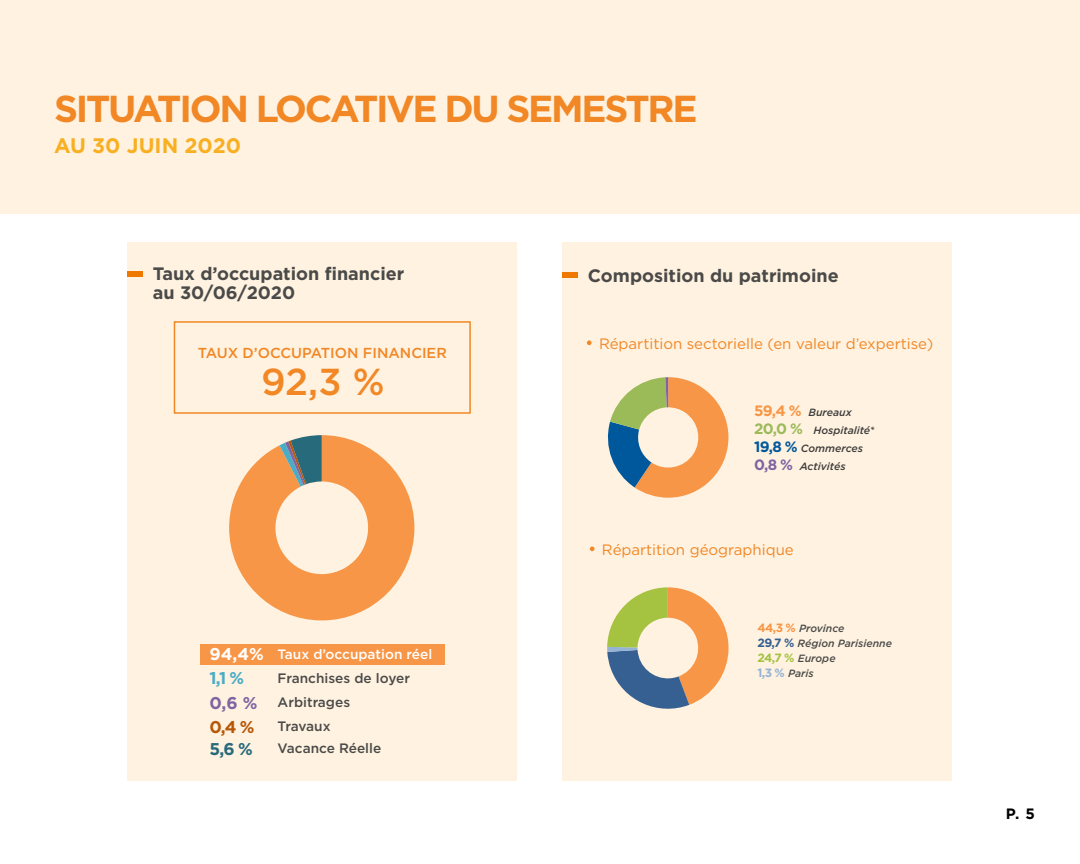
<style>
.page{position:relative;width:1080px;height:864px;background:#fff}
.page>*{position:absolute;margin:0;border:0;box-sizing:border-box;transform-origin:0 0}
.t1{font:700 37.5px "Gotham";letter-spacing:-.06em;color:#f18725}
.t2{font:500 37.5px "Gotham";color:#f18725}
.t3{font:700 21px "Gotham";color:#f9af22}
.t4{font:700 18px/19.5px "Gotham";color:#4a4a49}
.t5{font:700 17.1px "Gotham";color:#4bacc6}
.t6{font:700 17.1px "Gotham";color:#b65708}
.t7{font:700 17.1px "Gotham";color:#276a7c}
.t8{font:15px "Gotham";color:#f18725}
.t9{font:700 15px "Gotham";color:#000}
.t10{font:500 14.4px "Gotham";color:#f18725}
.t11{font:500 13.65px/24.2px "Gotham";color:#4a4a49}
.t12{font:500 13.65px "Gotham";color:#fff}
.t13{font:500 13.65px "Gotham";letter-spacing:-.02em;color:#4a4a49}
.t14{font:italic 500 10.5px/18px "Gotham";color:#3c3c3b}
.t15{font:italic 500 10.5px/15px "Gotham";color:#4a4a49}
.s1{font-weight:700;font-size:17.1px}
.s2{font-weight:700;font-size:17.1px;color:#8064a2}
.s3{font-weight:700;font-style:normal;font-size:15px;color:#f79646}
.s4{font-weight:700;font-style:normal;font-size:15px;color:#9bbb59}
.s5{font-weight:700;font-style:normal;font-size:15px;color:#00589c}
.s6{font-weight:700;font-style:normal;font-size:15px;color:#8064a2}
.s7{font-weight:700;font-style:normal;font-size:12px;color:#f79646}
.s8{font-weight:700;font-style:normal;font-size:12px;color:#376092}
.s9{font-weight:700;font-style:normal;font-size:12px;color:#a5c341}
.s10{font-weight:700;font-style:normal;font-size:12px;color:#95b3d7}
</style>
<div class="page">
<div style="left:0;top:0;width:1080px;height:214px;background:#fff2e0"></div>
<div style="left:128px;top:243px;width:390px;height:538px;background:#fff2e0"></div>
<div style="left:128px;top:271px;width:15px;height:5px;background:#ef7900"></div>
<div style="left:174px;top:321px;width:297px;height:93px;border:2px solid #f18725"></div>
<div style="left:200px;top:644px;width:245px;height:20px;background:#f79646"></div>
<div style="left:562px;top:243px;width:390px;height:538px;background:#fff2e0"></div>
<div style="left:562px;top:272px;width:16px;height:5px;background:#ef7900"></div>
<svg style="left:587px;top:340px;width:5px;height:5px"></svg>
<svg style="left:590px;top:547px;width:5px;height:4px"></svg>
<svg style="left:229px;top:435px;width:186px;height:186px"></svg>
<svg style="left:608px;top:377px;width:120px;height:121px"></svg>
<svg style="left:607px;top:587px;width:122px;height:122px"></svg>
<h1 class="t1" style="left:54px;top:84px;width:645px">SITUATION LOCATIVE DU SEMESTRE</h1>
<h2 class="t3" style="left:54px;top:132px;width:189px">AU 30 JUIN 2020</h2>
<p class="t4" style="left:153px;top:264px;width:253px">Taux d’occupation financier au 30/06/2020</p>
<p class="t10" style="left:198px;top:343px;width:251px">TAUX D’OCCUPATION FINANCIER</p>
<h1 class="t2" style="left:261px;top:357px;width:125px">92,3 %</h1>
<p class="t12" style="left:210px;top:645px;width:224px"><span class="s1">94,4%</span> Taux d’occupation réel</p>
<p class="t5" style="left:210px;top:667px;width:36px">1,1 %</p>
<p class="t11" style="left:210px;top:666px;width:202px;text-indent:68px">Franchises de loyer<br><span class="s2">0,6 %</span> Arbitrages</p>
<p class="t6" style="left:210px;top:715px;width:47px">0,4 %</p>
<p class="t13" style="left:278px;top:718px;width:55px">Travaux</p>
<p class="t7" style="left:210px;top:737px;width:45px">5,6 %</p>
<p class="t11" style="left:278px;top:736px;width:105px">Vacance Réelle</p>
<p class="t4" style="left:588px;top:266px;width:252px">Composition du patrimoine</p>
<p class="t8" style="left:599px;top:334px;width:336px">Répartition sectorielle (en valeur d’expertise)</p>
<p class="t14" style="left:754px;top:403px;width:122px"><span class="s3">59,4 %</span> Bureaux<br><span class="s4">20,0 %</span> Hospitalité*<br><span class="s5">19,8 %</span> Commerces<br><span class="s6">0,8 %</span> Activités</p>
<p class="t8" style="left:602px;top:541px;width:193px">Répartition géographique</p>
<p class="t15" style="left:757px;top:620px;width:136px"><span class="s7">44,3 %</span> Province<br><span class="s8">29,7 %</span> Région Parisienne<br><span class="s9">24,7 %</span> Europe<br><span class="s10">1,3 %</span> Paris</p>
<p class="t9" style="left:1006px;top:804px;width:31px">P. 5</p>
</div>
